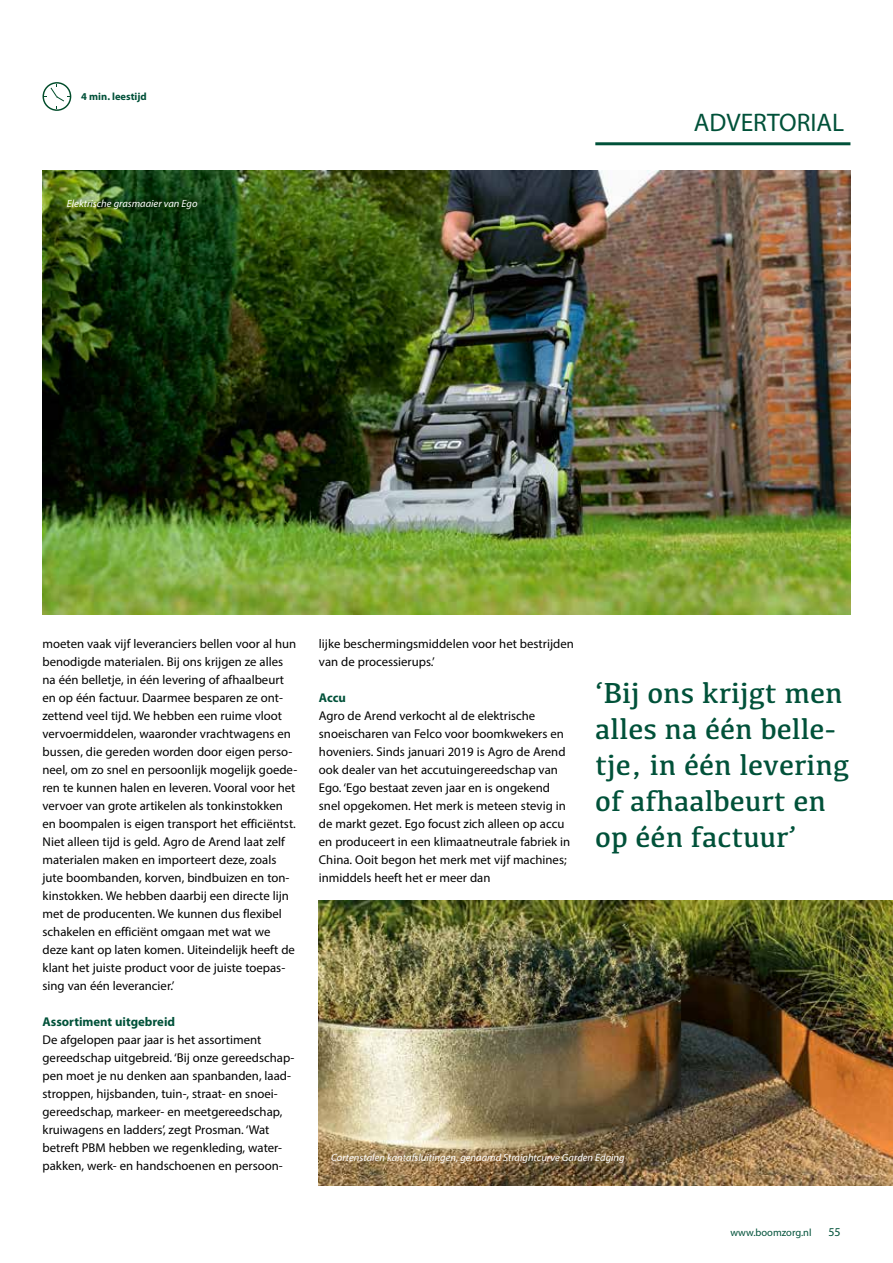
<style>
.page{position:relative;width:893px;height:1263px;background:#fff}
.page>*{position:absolute;margin:0;border:0;box-sizing:border-box;transform-origin:0 0}
.t1{font:30px/36px "Kefa";color:#005139}
.t2{font:25.5px "Myriad Pro";color:#005139}
.t3{font:12.75px/18px "Myriad Pro";color:#000}
.t4{font:700 12.75px "Myriad Pro";color:#005139}
.t5{font:12px "Myriad Pro";color:#005139}
.t6{font:italic 10.5px "Myriad Pro";color:#fff}
.t7{font:10.5px "Myriad Pro";color:#005139}
.t8{font:700 10.5px "Myriad Pro";color:#005139}
</style>
<div class="page">
<hr style="left:595px;top:142px;width:255px;height:3px;background:#005139">
<svg style="left:43px;top:82px;width:28px;height:29px"></svg>
<img style="left:319px;top:900px;width:574px;height:285px">
<img style="left:43px;top:170px;width:807px;height:445px">
<p class="t8" style="left:81px;top:90px;width:67px">4 min. leestijd</p>
<p class="t6" style="left:67px;top:197px;width:132px">Elektrische grasmaaier van Ego</p>
<h2 class="t2" style="left:694px;top:107px;width:152px">ADVERTORIAL</h2>
<p class="t3" style="left:43px;top:635px;width:256px">moeten vaak vijf leveranciers bellen voor al hun benodigde materialen. Bij ons krijgen ze alles na één belletje, in één levering of afhaalbeurt en op één factuur. Daarmee besparen ze ont&shy;zettend veel tijd. We hebben een ruime vloot vervoermiddelen, waaronder vrachtwagens en bussen, die gereden worden door eigen perso&shy;neel, om zo snel en persoonlijk mogelijk goede&shy;ren te kunnen halen en leveren. Vooral voor het vervoer van grote artikelen als tonkinstokken en boompalen is eigen transport het efficiëntst.<br>Niet alleen tijd is geld. Agro de Arend laat zelf materialen maken en importeert deze, zoals jute boombanden, korven, bindbuizen en ton&shy;kinstokken. We hebben daarbij een directe lijn met de producenten. We kunnen dus flexibel schakelen en efficiënt omgaan met wat we deze kant op laten komen. Uiteindelijk heeft de klant het juiste product voor de juiste toepas&shy;sing van één leverancier.’</p>
<p class="t4" style="left:43px;top:1013px;width:134px">Assortiment uitgebreid</p>
<p class="t3" style="left:43px;top:1031px;width:253px">De afgelopen paar jaar is het assortiment gereedschap uitgebreid. ‘Bij onze gereedschap&shy;pen moet je nu denken aan spanbanden, laad&shy;stroppen, hijsbanden, tuin-, straat- en snoei&shy;gereedschap, markeer- en meetgereedschap, kruiwagens en ladders’, zegt Prosman. ‘Wat betreft PBM hebben we regenkleding, water&shy;pakken, werk- en handschoenen en persoon-</p>
<p class="t3" style="left:319px;top:635px;width:256px">lijke beschermingsmiddelen voor het bestrijden van de processierups.’</p>
<p class="t4" style="left:319px;top:689px;width:28px">Accu</p>
<p class="t3" style="left:319px;top:707px;width:253px">Agro de Arend verkocht al de elektrische snoeischaren van Felco voor boomkwekers en hoveniers. Sinds januari 2019 is Agro de Arend ook dealer van het accutuingereedschap van Ego. ‘Ego bestaat zeven jaar en is ongekend snel opgekomen. Het merk is meteen stevig in de markt gezet. Ego focust zich alleen op accu en produceert in een klimaatneutrale fabriek in China. Ooit begon het merk met vijf machines; inmiddels heeft het er meer dan</p>
<h1 class="t1" style="left:595px;top:674px;width:255px">‘Bij ons krijgt men alles na één belle&shy;tje, in één levering of afhaalbeurt en op één factuur’</h1>
<p class="t6" style="left:331px;top:1151px;width:295px">Cortenstalen kantafsluitingen, genaamd Straightcurve Garden Edging</p>
<p class="t7" style="left:730px;top:1226px;width:83px">www.boomzorg.nl</p>
<p class="t5" style="left:828px;top:1224px;width:14px">55</p>
</div>
